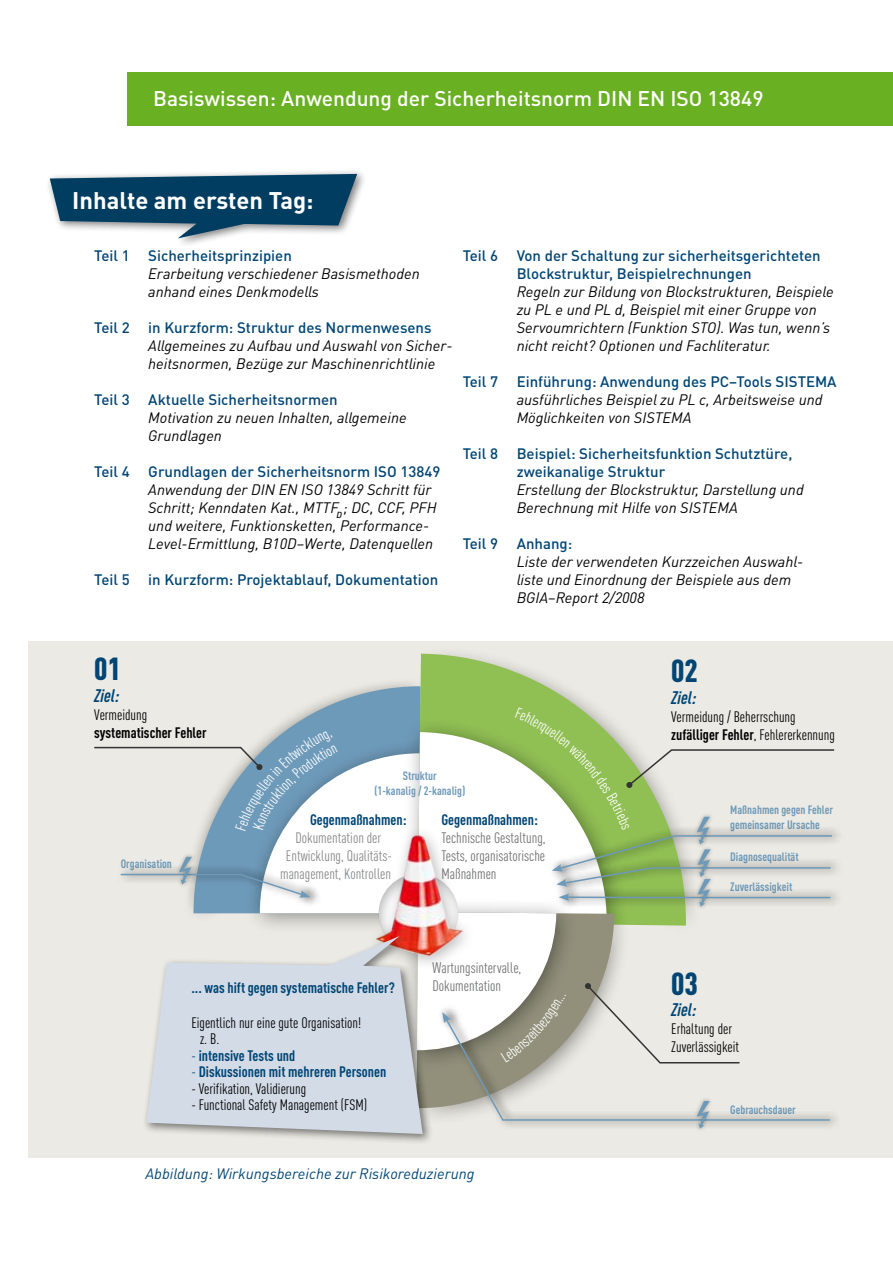
<style>
.page{position:relative;width:893px;height:1263px;background:#fff}
.page>*{position:absolute;margin:0;border:0;box-sizing:border-box;transform-origin:0 0}
.t1{font:900 condensed 31.5px "DIN Pro";color:#004574}
.t2{font:700 23.85px "DIN Pro";color:#fff}
.t3{font:500 21px "DIN Pro";color:#fff}
.t4{font:italic 700 condensed 18px "DIN Pro";color:#004574}
.t5{font:italic 15px/18px "DIN Pro";color:#000}
.t6{font:500 15px/18px "DIN Pro";color:#004574}
.t7{font:condensed 15px/18px "DIN Pro";color:#000}
.t8{font:700 condensed 15px "DIN Pro";color:#004574}
.t9{font:condensed 15px/18px "DIN Pro";color:#707172;text-align:justify}
.t10{font:condensed 15px/18px "DIN Pro";color:#87888a;text-align:center}
.t11{font:italic 15px "DIN Pro";color:#004574}
.t12{font:700 condensed 15px "DIN Pro";color:#000}
.t13{font:700 condensed 12px/14.4px "DIN Pro";color:#6e9ab9}
.s1{font-weight:700}
.s2{font-weight:400}
</style>
<div class="page">
<div style="left:28px;top:641px;width:865px;height:516px;background:#ebeae4"></div>
<svg style="left:309px;top:686px;width:107px;height:22px;fill:#6e9ab9"></svg>
<div style="left:46px;top:169px;width:321px;height:80px;background:#000;opacity:.5"></div>
<svg style="left:50px;top:174px;width:307px;height:64px;background:#3f6b85"></svg>
<div style="left:128px;top:72px;width:765px;height:54px;background:#6ab023"></div>
<svg style="left:417px;top:654px;width:176px;height:54px;fill:#90bf54"></svg>
<div style="left:142px;top:932px;width:291px;height:213px;background:#000;opacity:.5"></div>
<svg style="left:146px;top:1129px;width:277px;height:5px"></svg>
<svg style="left:94px;top:708px;width:742px;height:421px"></svg>
<h3 class="t3" style="left:153px;top:81px;width:612px">Basiswissen: Anwendung der Sicherheitsnorm DIN EN ISO 13849</h3>
<h2 class="t2" style="left:72px;top:181px;width:243px">Inhalte am ersten Tag:</h2>
<p class="t6" style="left:94px;top:245px;width:199px">Teil 1 Sicherheitsprinzipien</p>
<p class="t5" style="left:148px;top:263px;width:273px">Erarbeitung verschiedener Basismethoden anhand eines Denkmodells</p>
<p class="t6" style="left:94px;top:317px;width:339px">Teil 2 in Kurzform: Struktur des Normenwesens</p>
<p class="t5" style="left:148px;top:335px;width:306px">Allgemeines zu Aufbau und Auswahl von Sicher&shy;heitsnormen, Bezüge zur Maschinenrichtlinie</p>
<p class="t6" style="left:94px;top:389px;width:245px">Teil 3 Aktuelle Sicherheitsnormen</p>
<p class="t5" style="left:148px;top:407px;width:260px">Motivation zu neuen Inhalten, allgemeine<br>Grundlagen</p>
<p class="t6" style="left:94px;top:461px;width:348px">Teil 4 Grundlagen der Sicherheitsnorm ISO 13849</p>
<p class="t5" style="left:148px;top:479px;width:290px">Anwendung der DIN EN ISO 13849 Schritt für Schritt; Kenndaten Kat., MTTF<sub>D</sub> ; DC, CCF, PFH und weitere, Funktionsketten, Performance-Level-Ermittlung, B10D–Werte, Datenquellen</p>
<p class="t6" style="left:94px;top:569px;width:346px">Teil 5 in Kurzform: Projektablauf, Dokumentation</p>
<p class="t6" style="left:517px;top:245px;width:306px;text-indent:-54px">Teil 6 Von der Schaltung zur sicherheitsgerichteten<br>Blockstruktur, Beispielrechnungen</p>
<p class="t5" style="left:517px;top:281px;width:319px">Regeln zur Bildung von Blockstrukturen, Beispiele zu PL e und PL d, Beispiel mit einer Gruppe von Servoumrichtern (Funktion STO). Was tun, wenn’s nicht reicht? Optionen und Fachliteratur.</p>
<p class="t6" style="left:463px;top:371px;width:375px">Teil 7 Einführung: Anwendung des PC–Tools SISTEMA</p>
<p class="t5" style="left:517px;top:389px;width:307px">ausführliches Beispiel zu PL c, Arbeitsweise und<br>Möglichkeiten von SISTEMA</p>
<p class="t6" style="left:517px;top:443px;width:277px;text-indent:-54px">Teil 8 Beispiel: Sicherheitsfunktion Schutztüre, zweikanalige Struktur</p>
<p class="t5" style="left:517px;top:479px;width:289px">Erstellung der Blockstruktur, Darstellung und<br>Berechnung mit Hilfe von SISTEMA</p>
<p class="t6" style="left:463px;top:533px;width:111px">Teil 9 Anhang:</p>
<p class="t5" style="left:517px;top:551px;width:288px">Liste der verwendeten Kurzzeichen Auswahl&shy;liste und Einordnung der Beispiele aus dem<br>BGIA–Report 2/2008</p>
<h1 class="t1" style="left:94px;top:644px;width:28px">01</h1>
<p class="t4" style="left:94px;top:682px;width:27px">Ziel:</p>
<p class="t7" style="left:94px;top:704px;width:54px">Vermeidung</p>
<p class="t12" style="left:94px;top:721px;width:114px">systematischer Fehler</p>
<h1 class="t1" style="left:671px;top:646px;width:28px">02</h1>
<p class="t4" style="left:671px;top:684px;width:27px">Ziel:</p>
<p class="t7" style="left:671px;top:706px;width:165px">Vermeidung / Beherrschung <span class="s1">zufälliger Fehler</span>, Fehlererkennung</p>
<p class="t13" style="left:121px;top:856px;width:53px">Organisation</p>
<p class="t13" style="left:374px;top:768px;width:92px;text-align:center">Struktur<br>(1-kanalig / 2-kanalig)</p>
<p class="t8" style="left:310px;top:808px;width:98px">Gegenmaßnahmen:</p>
<p class="t10" style="left:280px;top:827px;width:113px">Dokumentation der<br>Entwicklung, Qualitäts&shy;management, Kontrollen</p>
<p class="t8" style="left:441px;top:808px;width:98px">Gegenmaßnahmen:</p>
<p class="t9" style="left:441px;top:827px;width:106px">Technische Gestaltung, Tests, organisatorische Maßnahmen</p>
<p class="t13" style="left:730px;top:802px;width:104px">Maßnahmen gegen Fehler gemeinsamer Ursache</p>
<p class="t13" style="left:730px;top:848px;width:70px">Diagnosequalität</p>
<p class="t13" style="left:730px;top:878px;width:64px">Zuverlässigkeit</p>
<p class="t8" style="left:191px;top:976px;width:205px">... was hift gegen systematische Fehler?</p>
<p class="t7" style="left:200px;top:1013px;width:163px;line-height:16.5px;text-indent:-9px">Eigentlich nur eine gute Organisation! z. B.</p>
<p class="t8" style="left:191px;top:1044px;width:105px"><span class="s2">-</span> intensive Tests und</p>
<p class="t8" style="left:191px;top:1060px;width:196px"><span class="s2">-</span> Diskussionen mit mehreren Personen</p>
<p class="t7" style="left:191px;top:1078px;width:116px">- Verifikation, Validierung</p>
<p class="t7" style="left:191px;top:1095px;width:177px">- Functional Safety Management (FSM)</p>
<p class="t9" style="left:433px;top:957px;width:90px">Wartungsintervalle,<br>Dokumentation</p>
<h1 class="t1" style="left:671px;top:959px;width:28px">03</h1>
<p class="t4" style="left:671px;top:996px;width:27px">Ziel:</p>
<p class="t7" style="left:671px;top:1019px;width:69px">Erhaltung der<br>Zuverlässigkeit</p>
<p class="t13" style="left:730px;top:1102px;width:67px">Gebrauchsdauer</p>
<p class="t11" style="left:146px;top:1161px;width:330px">Abbildung: Wirkungsbereiche zur Risikoreduzierung</p>
</div>
